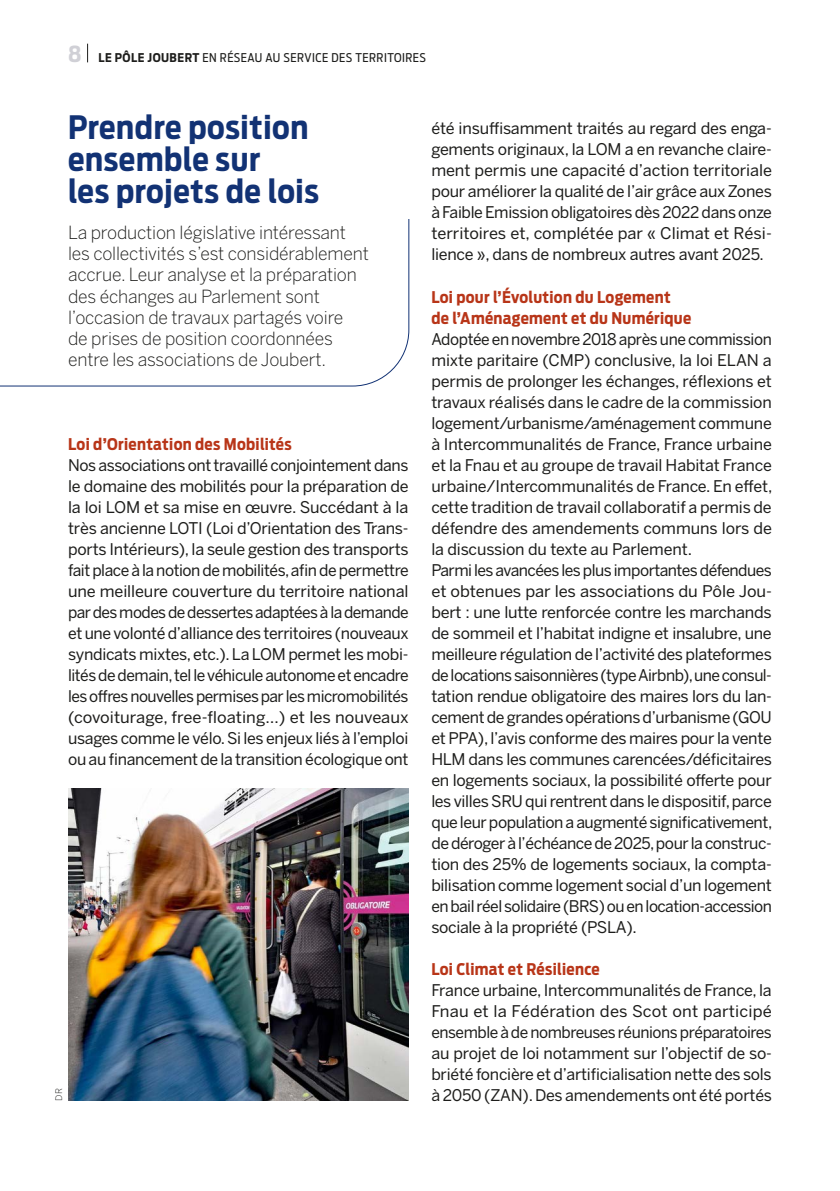
<style>
.page{position:relative;width:840px;height:1191px;background:#fff}
.page>*{position:absolute;margin:0;border:0;box-sizing:border-box;transform-origin:0 0}
.t1{font:700 32px/32px "Antenna Cond";letter-spacing:.02em;color:#123274}
.t2{font:300 18px/21px "Benton Sans";letter-spacing:-.01em;color:#1d1d1b}
.t3{font:16px/21px "Benton Sans";letter-spacing:-.02em;color:#1d1d1b;text-align:justify}
.t4{font:700 16px/21px "Antenna Cond";letter-spacing:.02em;color:#b83518}
.t5{font:12px "Antenna Cond";letter-spacing:.04em;color:#1d1d1b}
.t6{font:300 9px "Benton Sans";color:#1d1d1b}
.s1{font-weight:700;font-size:22px;color:#d0d0d6}
.s2{font-weight:700}
</style>
<div class="page">
<svg style="left:87px;top:44px;width:1px;height:18px"></svg>
<svg style="left:0;top:219px;width:409px;height:168px"></svg>
<img style="left:68px;top:789px;width:340px;height:311px">
<p class="t5" style="left:68px;top:51px;width:359px"><span class="s1">8</span> <span class="s2">LE PÔLE JOUBERT</span> EN RÉSEAU AU SERVICE DES TERRITOIRES</p>
<h1 class="t1" style="left:68px;top:111px;width:252px">Prendre position ensemble sur<br>les projets de lois</h1>
<p class="t2" style="left:68px;top:222px;width:302px">La production législative intéressant les collectivités s’est considérablement accrue. Leur analyse et la préparation des échanges au Parlement sont l’occasion de travaux partagés voire<br>de prises de position coordonnées entre les associations de Joubert.</p>
<p class="t4" style="left:68px;top:433px;width:225px">Loi d’Orientation des Mobilités</p>
<p class="t3" style="left:68px;top:454px;width:342px">Nos associations ont travaillé conjointement dans le domaine des mobilités pour la préparation de la loi LOM et sa mise en œuvre. Succédant à la très ancienne LOTI (Loi d’Orientation des Trans&shy;ports Intérieurs), la seule gestion des transports fait place à la notion de mobilités, afin de permettre une meilleure couverture du territoire national par des modes de dessertes adaptées à la demande et une volonté d’alliance des territoires (nouveaux syndicats mixtes, etc.). La LOM permet les mobi&shy;lités de demain, tel le véhicule autonome et encadre les offres nouvelles permises par les micromobilités (covoiturage, free-floating…) et les nouveaux usages comme le vélo. Si les enjeux liés à l’emploi ou au financement de la transition écologique ont</p>
<p class="t6" style="left:53px;top:1100px;width:14px;rotate:-90deg">DR</p>
<p class="t3" style="left:431px;top:118px;width:342px">été insuffisamment traités au regard des enga&shy;gements originaux, la LOM a en revanche claire&shy;ment permis une capacité d’action territoriale pour améliorer la qualité de l’air grâce aux Zones à Faible Emission obligatoires dès 2022 dans onze territoires et, complétée par « Climat et Rési&shy;lience », dans de nombreux autres avant 2025.</p>
<p class="t4" style="left:431px;top:286px;width:261px">Loi pour l’Évolution du Logement de l’Aménagement et du Numérique</p>
<p class="t3" style="left:431px;top:328px;width:342px;text-align:left">Adoptée en novembre 2018 après une commission mixte paritaire (CMP) conclusive, la loi ELAN a permis de prolonger les échanges, réflexions et travaux réalisés dans le cadre de la commission logement/urbanisme/aménagement commune à Intercommunalités de France, France urbaine et la Fnau et au groupe de travail Habitat France urbaine/Intercommunalités de France. En effet, cette tradition de travail collaboratif a permis de défendre des amendements communs lors de la discussion du texte au Parlement.<br>Parmi les avancées les plus importantes défendues et obtenues par les associations du Pôle Jou&shy;bert : une lutte renforcée contre les marchands de sommeil et l’habitat indigne et insalubre, une meilleure régulation de l’activité des plateformes de locations saisonnières (type Airbnb),une consul&shy;tation rendue obligatoire des maires lors du lan&shy;cement de grandes opérations d’urbanisme (GOU et PPA),l’avis conforme des maires pour la vente HLM dans les communes carencées/déficitaires en logements sociaux, la possibilité offerte pour les villes SRU qui rentrent dans le dispositif, parce que leur population a augmenté significativement, de déroger à l’échéance de 2025, pour la construc&shy;tion des 25% de logements sociaux, la compta&shy;bilisation comme logement social d’un logement en bail réel solidaire (BRS) ou en location-accession sociale à la propriété (PSLA).</p>
<p class="t4" style="left:431px;top:958px;width:170px">Loi Climat et Résilience</p>
<p class="t3" style="left:431px;top:979px;width:342px">France urbaine, Intercommunalités de France, la Fnau et la Fédération des Scot ont participé ensemble à de nombreuses réunions préparatoires au projet de loi notamment sur l’objectif de so&shy;briété foncière et d’artificialisation nette des sols à 2050 (ZAN). Des amendements ont été portés</p>
</div>
